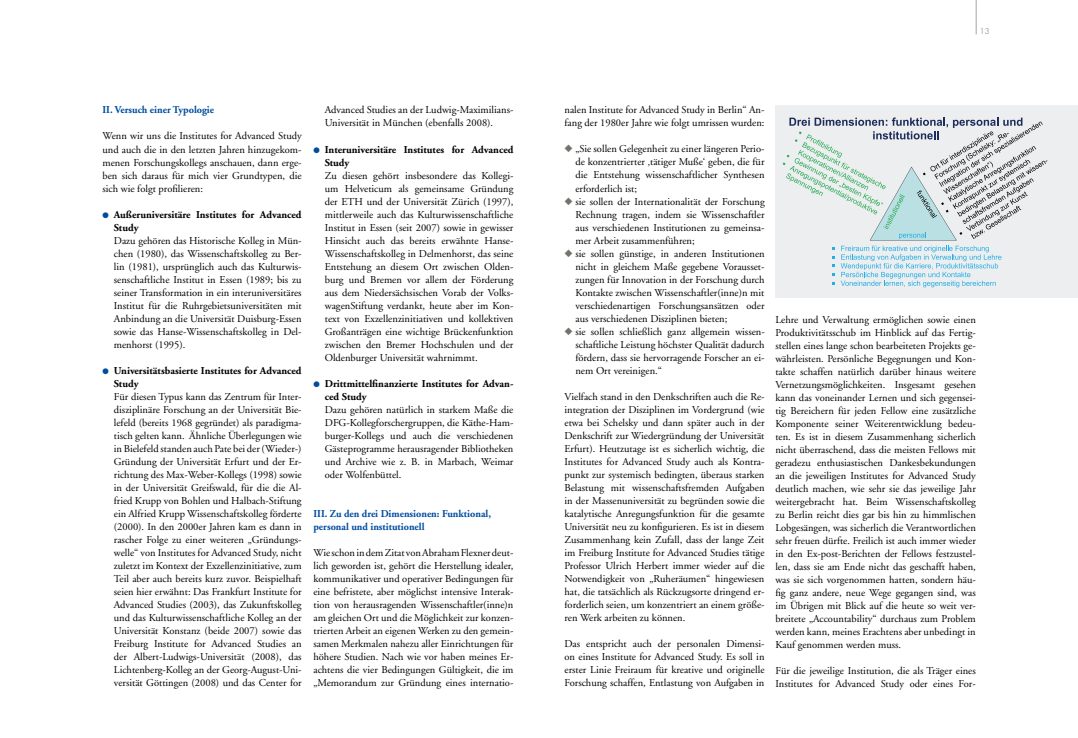
<style>
.page{position:relative;width:1078px;height:738px;background:#fff}
.page>*{position:absolute;margin:0;border:0;box-sizing:border-box;transform-origin:0 0}
.t1{font:10.5px/13px "Adobe Garamond LT";color:#000;text-align:justify}
.t2{font:700 10.5px/13px "Adobe Garamond LT";color:#000}
.t3{font:700 10.5px/13px "Adobe Garamond LT";color:#004d9f}
.t4{font:8px "Futura LT";color:#a3a3a7}
.s1{color:#004d9f}
.s2{color:#75726b}
</style>
<div class="page">
<hr style="left:975px;top:0;width:1px;height:34px;background:#a3a3a7">
<div style="left:775px;top:106px;width:302px;height:192px;background:#edeeef"></div>
<svg style="left:782px;top:117px;width:265px;height:170px"></svg>
<p class="t3" style="left:102px;top:103px;width:113px">II . Versuch einer Typologie</p>
<p class="t1" style="left:102px;top:129px;width:200px">Wenn wir uns die Institutes for Advanced Study und auch die in den letzten Jahren hinzugekom&shy;menen Forschungskollegs anschauen, dann erge&shy;ben sich daraus für mich vier Grundtypen, die sich wie folgt profilieren:</p>
<p class="t2" style="left:114px;top:207px;width:189px;text-indent:-11px"><span class="s1">●</span> Außeruniversitäre Institutes for Advanced<br>Study</p>
<p class="t1" style="left:114px;top:233px;width:189px">Dazu gehören das Historische Kolleg in Mün&shy;chen (1980), das Wissenschaftskolleg zu Ber&shy;lin (1981), ursprünglich auch das Kulturwis&shy;senschaftliche Institut in Essen (1989; bis zu seiner Transformation in ein interuniversitäres Institut für die Ruhrgebietsuniversitäten mit Anbindung an die Universität Duisburg-Essen sowie das Hanse-Wissenschaftskolleg in Del&shy;menhorst (1995).</p>
<p class="t2" style="left:114px;top:363px;width:189px;text-indent:-11px"><span class="s1">●</span> Universitätsbasierte Institutes for Advanced<br>Study</p>
<p class="t1" style="left:114px;top:389px;width:189px">Für diesen Typus kann das Zentrum für Inter&shy;disziplinäre Forschung an der Universität Bie&shy;lefeld (bereits 1968 gegründet) als paradigma&shy;tisch gelten kann. Ähnliche Überlegungen wie in Bielefeld standen auch Pate bei der (Wieder-)<br>Gründung der Universität Erfurt und der Er&shy;richtung des Max-Weber-Kollegs (1998) sowie in der Universität Greifswald, für die die Al&shy;fried Krupp von Bohlen und Halbach-Stiftung ein Alfried Krupp Wissenschaftskolleg förderte (2000). In den 2000er Jahren kam es dann in rascher Folge zu einer weiteren „Gründungs&shy;welle“ von Institutes for Advanced Study, nicht zuletzt im Kontext der Exzellenzinitiative, zum Teil aber auch bereits kurz zuvor. Beispielhaft seien hier erwähnt: Das Frankfurt Institute for Advanced Studies (2003), das Zukunftskolleg und das Kulturwissenschaftliche Kolleg an der Universität Konstanz (beide 2007) sowie das Freiburg Institute for Advanced Studies an der Albert-Ludwigs-Universität (2008), das Lichtenberg-Kolleg an der Georg-August-Uni&shy;versität Göttingen (2008) und das Center for</p>
<p class="t1" style="left:325px;top:103px;width:190px">Advanced Studies an der Ludwig-Maximilians-<br>Universität in München (ebenfalls 2008).</p>
<p class="t2" style="left:325px;top:142px;width:190px;text-indent:-11px"><span class="s1">●</span> Interuniversitäre Institutes for Advanced<br>Study</p>
<p class="t1" style="left:325px;top:168px;width:190px">Zu diesen gehört insbesondere das Kollegi&shy;um Helveticum als gemeinsame Gründung der ETH und der Universität Zürich (1997), mittlerweile auch das Kulturwissenschaftliche Institut in Essen (seit 2007) sowie in gewisser Hinsicht auch das bereits erwähnte Hanse-Wissenschaftskolleg in Delmenhorst, das seine Entstehung an diesem Ort zwischen Olden&shy;burg und Bremen vor allem der Förderung aus dem Niedersächsischen Vorab der Volks&shy;wagenStiftung verdankt, heute aber im Kon&shy;text von Exzellenzinitiativen und kollektiven Großanträgen eine wichtige Brückenfunktion zwischen den Bremer Hochschulen und der Oldenburger Universität wahrnimmt.</p>
<p class="t2" style="left:325px;top:376px;width:190px;text-indent:-11px"><span class="s1">●</span> Drittmittelfinanzierte Institutes for Advan&shy;ced Study</p>
<p class="t1" style="left:325px;top:402px;width:190px">Dazu gehören natürlich in starkem Maße die DFG-Kollegforschergruppen, die Käthe-Ham&shy;burger-Kollegs und auch die verschiedenen Gästeprogramme herausragender Bibliotheken und Archive wie z. B. in Marbach, Weimar oder Wolfenbüttel.</p>
<p class="t3" style="left:313px;top:506px;width:179px">III . Zu den drei Dimensionen: Funktional, personal und institutionell</p>
<p class="t1" style="left:313px;top:545px;width:201px">Wie schon in dem Zitat von Abraham Flexner deut&shy;lich geworden ist, gehört die Herstellung idealer, kommunikativer und operativer Bedingungen für eine befristete, aber möglichst intensive Interak&shy;tion von herausragenden Wissenschaftler(inne)n am gleichen Ort und die Möglichkeit zur konzen&shy;trierten Arbeit an eigenen Werken zu den gemein&shy;samen Merkmalen nahezu aller Einrichtungen für höhere Studien. Nach wie vor haben meines Er&shy;achtens die vier Bedingungen Gültigkeit, die im „Memorandum zur Gründung eines internatio-</p>
<p class="t4" style="left:979px;top:26px;width:11px">13</p>
<p class="t1" style="left:564px;top:103px;width:201px">nalen Institute for Advanced Study in Berlin“ An&shy;fang der 1980er Jahre wie folgt umrissen wurden:</p>
<p class="t1" style="left:575px;top:142px;width:190px;text-indent:-11px"><span class="s2">◆</span> „Sie sollen Gelegenheit zu einer längeren Perio&shy;de konzentrierter ‚tätiger Muße‘ geben, die für die Entstehung wissenschaftlicher Synthesen erforderlich ist;</p>
<p class="t1" style="left:575px;top:194px;width:191px;text-indent:-11px"><span class="s2">◆</span> sie sollen der Internationalität der Forschung Rechnung tragen, indem sie Wissenschaftler aus verschiedenen Institutionen zu gemeinsa&shy;mer Arbeit zusammenführen;</p>
<p class="t1" style="left:575px;top:246px;width:191px;text-indent:-11px"><span class="s2">◆</span> sie sollen günstige, in anderen Institutionen nicht in gleichem Maße gegebene Vorausset&shy;zungen für Innovation in der Forschung durch Kontakte zwischen Wissenschaftler(inne)n mit verschiedenartigen Forschungsansätzen oder aus verschiedenen Disziplinen bieten;</p>
<p class="t1" style="left:575px;top:324px;width:191px;text-indent:-11px"><span class="s2">◆</span> sie sollen schließlich ganz allgemein wissen&shy;schaftliche Leistung höchster Qualität dadurch fördern, dass sie hervorragende Forscher an ei&shy;nem Ort vereinigen.“</p>
<p class="t1" style="left:564px;top:389px;width:201px">Vielfach stand in den Denkschriften auch die Re&shy;integration der Disziplinen im Vordergrund (wie etwa bei Schelsky und dann später auch in der Denkschrift zur Wiedergründung der Universität Erfurt). Heutzutage ist es sicherlich wichtig, die Institutes for Advanced Study auch als Kontra&shy;punkt zur systemisch bedingten, überaus starken Belastung mit wissenschaftsfremden Aufgaben in der Massenuniversität zu begründen sowie die katalytische Anregungsfunktion für die gesamte Universität neu zu konfigurieren. Es ist in diesem Zusammenhang kein Zufall, dass der lange Zeit im Freiburg Institute for Advanced Studies tätige Professor Ulrich Herbert immer wieder auf die Notwendigkeit von „Ruheräumen“ hingewiesen hat, die tatsächlich als Rückzugsorte dringend er&shy;forderlich seien, um konzentriert an einem größe&shy;ren Werk arbeiten zu können.</p>
<p class="t1" style="left:564px;top:636px;width:201px">Das entspricht auch der personalen Dimensi&shy;on eines Institute for Advanced Study. Es soll in erster Linie Freiraum für kreative und originelle Forschung schaffen, Entlastung von Aufgaben in</p>
<p class="t1" style="left:775px;top:312px;width:202px">Lehre und Verwaltung ermöglichen sowie einen Produktivitätsschub im Hinblick auf das Fertig&shy;stellen eines lange schon bearbeiteten Projekts ge&shy;währleisten. Persönliche Begegnungen und Kon&shy;takte schaffen natürlich darüber hinaus weitere Vernetzungsmöglichkeiten. Insgesamt gesehen kann das voneinander Lernen und sich gegensei&shy;tig Bereichern für jeden Fellow eine zusätzliche Komponente seiner Weiterentwicklung bedeu&shy;ten. Es ist in diesem Zusammenhang sicherlich nicht überraschend, dass die meisten Fellows mit geradezu enthusiastischen Dankesbekundungen an die jeweiligen Institutes for Advanced Study deutlich machen, wie sehr sie das jeweilige Jahr weitergebracht hat. Beim Wissenschaftskolleg zu Berlin reicht dies gar bis hin zu himmlischen Lobgesängen, was sicherlich die Verantwortlichen sehr freuen dürfte. Freilich ist auch immer wieder in den Ex-post-Berichten der Fellows festzustel&shy;len, dass sie am Ende nicht das geschafft haben, was sie sich vorgenommen hatten, sondern häu&shy;fig ganz andere, neue Wege gegangen sind, was im Übrigen mit Blick auf die heute so weit ver&shy;breitete „Accountability“ durchaus zum Problem werden kann, meines Erachtens aber unbedingt in Kauf genommen werden muss.</p>
<p class="t1" style="left:775px;top:663px;width:202px">Für die jeweilige Institution, die als Träger eines<br>Institutes for Advanced Study oder eines For-</p>
</div>
